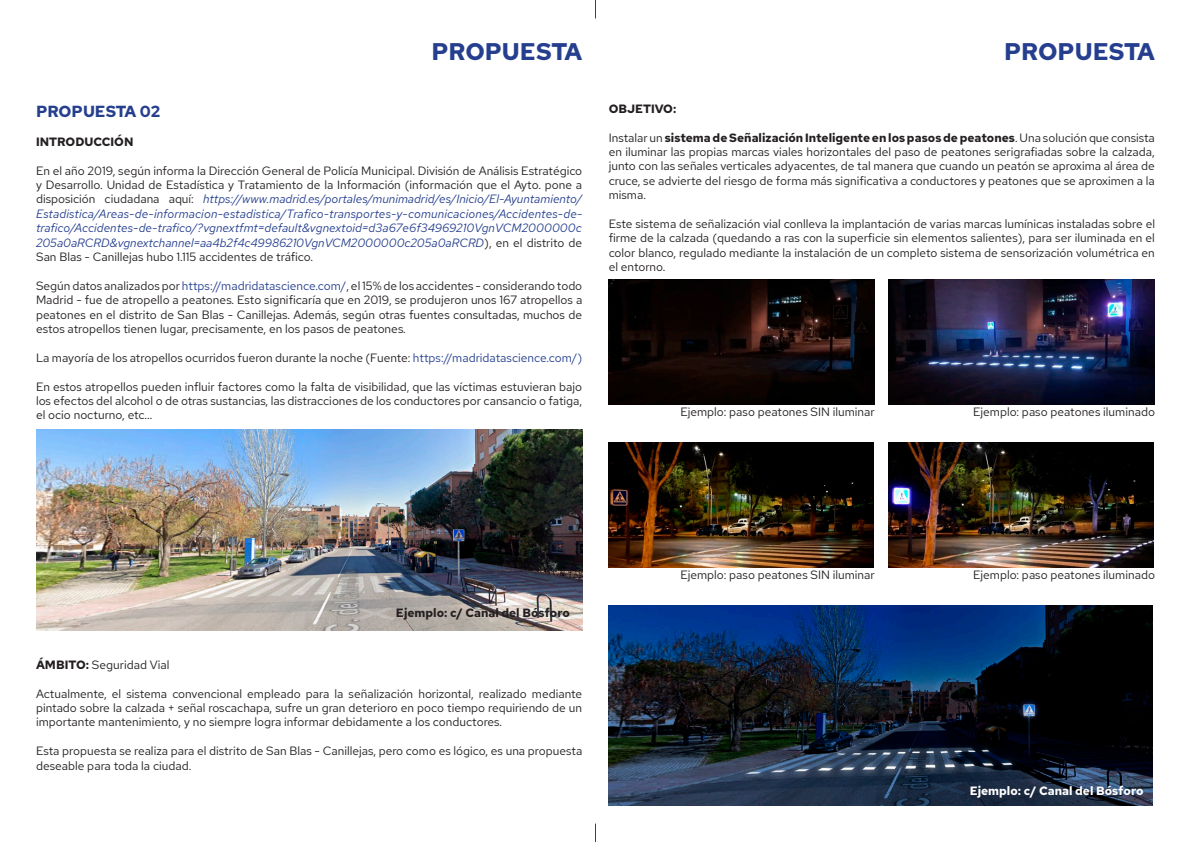
<style>
.page{position:relative;width:1191px;height:842px;background:#fff}
.page>*{position:absolute;margin:0;border:0;box-sizing:border-box;transform-origin:0 0}
.t1{font:700 24px "Red Hat Text";color:#253f8e}
.t2{font:700 16px "Red Hat Text";color:#253f8e}
.t3{font:12px/14.4px "Red Hat Text";color:#231f20;text-align:justify}
.t4{font:italic 12px/14.4px "Red Hat Text";color:#253f8e;text-align:justify}
.t5{font:700 12px "Red Hat Text";color:#231f20}
.t6{font:700 12px "Red Hat Text";color:#fff}
.s1{font-style:normal;color:#231f20}
.s2{color:#253f8e}
.s3{font-weight:700}
</style>
<div class="page">
<svg style="left:595px;top:0;width:1px;height:18px"></svg>
<svg style="left:595px;top:823px;width:1px;height:19px"></svg>
<img style="left:36px;top:429px;width:546px;height:201px">
<img style="left:889px;top:279px;width:266px;height:126px">
<img style="left:609px;top:279px;width:265px;height:126px">
<img style="left:889px;top:442px;width:264px;height:125px">
<img style="left:609px;top:442px;width:264px;height:125px">
<img style="left:609px;top:605px;width:543px;height:201px">
<p class="t1" style="left:431px;top:36px;width:152px">PROPUESTA</p>
<p class="t1" style="left:1004px;top:36px;width:152px">PROPUESTA</p>
<p class="t2" style="left:36px;top:101px;width:126px">PROPUESTA 02</p>
<p class="t5" style="left:36px;top:134px;width:99px">INTRODUCCIÓN</p>
<p class="t4" style="left:36px;top:163px;width:548px"><span class="s1">En el año 2019, según informa la Dirección General de Policía Municipal. División de Análisis Estratégico y Desarrollo. Unidad de Estadística y Tratamiento de la Información (información que el Ayto. pone a disposición ciudadana aquí:</span> https://www.madrid.es/portales/munimadrid/es/Inicio/El-Ayuntamiento/ Estadistica/Areas-de-informacion-estadistica/Trafico-transportes-y-comunicaciones/Accidentes-de&shy;trafico/Accidentes-de-trafico/?vgnextfmt=default&amp;vgnextoid=d3a67e6f34969210VgnVCM2000000c 205a0aRCRD&amp;vgnextchannel=aa4b2f4c49986210VgnVCM2000000c205a0aRCRD<span class="s1">), en el distrito de San Blas - Canillejas hubo 1.115 accidentes de tráfico.</span></p>
<p class="t3" style="left:36px;top:278px;width:548px">Según datos analizados por <span class="s2">https://madridatascience.com/</span>, el 15% de los accidentes - considerando todo Madrid - fue de atropello a peatones. Esto significaría que en 2019, se produjeron unos 167 atropellos a peatones en el distrito de San Blas - Canillejas. Además, según otras fuentes consultadas, muchos de estos atropellos tienen lugar, precisamente, en los pasos de peatones.</p>
<p class="t3" style="left:36px;top:350px;width:548px">La mayoría de los atropellos ocurridos fueron durante la noche (Fuente: <span class="s2">https://madridatascience.com/)</span></p>
<p class="t3" style="left:36px;top:379px;width:548px">En estos atropellos pueden influir factores como la falta de visibilidad, que las víctimas estuvieran bajo los efectos del alcohol o de otras sustancias, las distracciones de los conductores por cansancio o fatiga, el ocio nocturno, etc…</p>
<p class="t5" style="left:609px;top:101px;width:69px">OBJETIVO:</p>
<p class="t3" style="left:609px;top:130px;width:548px">Instalar un <span class="s3">sistema de Señalización Inteligente en los pasos de peatones</span>. Una solución que consista en iluminar las propias marcas viales horizontales del paso de peatones serigrafiadas sobre la calzada, junto con las señales verticales adyacentes, de tal manera que cuando un peatón se aproxima al área de cruce, se advierte del riesgo de forma más significativa a conductores y peatones que se aproximen a la misma.</p>
<p class="t3" style="left:609px;top:216px;width:548px">Este sistema de señalización vial conlleva la implantación de varias marcas lumínicas instaladas sobre el firme de la calzada (quedando a ras con la superficie sin elementos salientes), para ser iluminada en el color blanco, regulado mediante la instalación de un completo sistema de sensorización volumétrica en el entorno.</p>
<p class="t3" style="left:680px;top:405px;width:196px">Ejemplo: paso peatones SIN iluminar</p>
<p class="t3" style="left:973px;top:405px;width:183px">Ejemplo: paso peatones iluminado</p>
<p class="t5" style="left:396px;top:605px;width:175px">Ejemplo: c/ Canal del Bósforo</p>
<p class="t3" style="left:36px;top:657px;width:135px"><span class="s3">ÁMBITO:</span> Seguridad Vial</p>
<p class="t3" style="left:36px;top:686px;width:548px">Actualmente, el sistema convencional empleado para la señalización horizontal, realizado mediante pintado sobre la calzada + señal roscachapa, sufre un gran deterioro en poco tiempo requiriendo de un importante mantenimiento, y no siempre logra informar debidamente a los conductores.</p>
<p class="t3" style="left:36px;top:743px;width:548px">Esta propuesta se realiza para el distrito de San Blas - Canillejas, pero como es lógico, es una propuesta deseable para toda la ciudad.</p>
<p class="t3" style="left:680px;top:568px;width:196px">Ejemplo: paso peatones SIN iluminar</p>
<p class="t3" style="left:973px;top:568px;width:183px">Ejemplo: paso peatones iluminado</p>
<p class="t6" style="left:969px;top:782px;width:175px">Ejemplo: c/ Canal del Bósforo</p>
</div>
